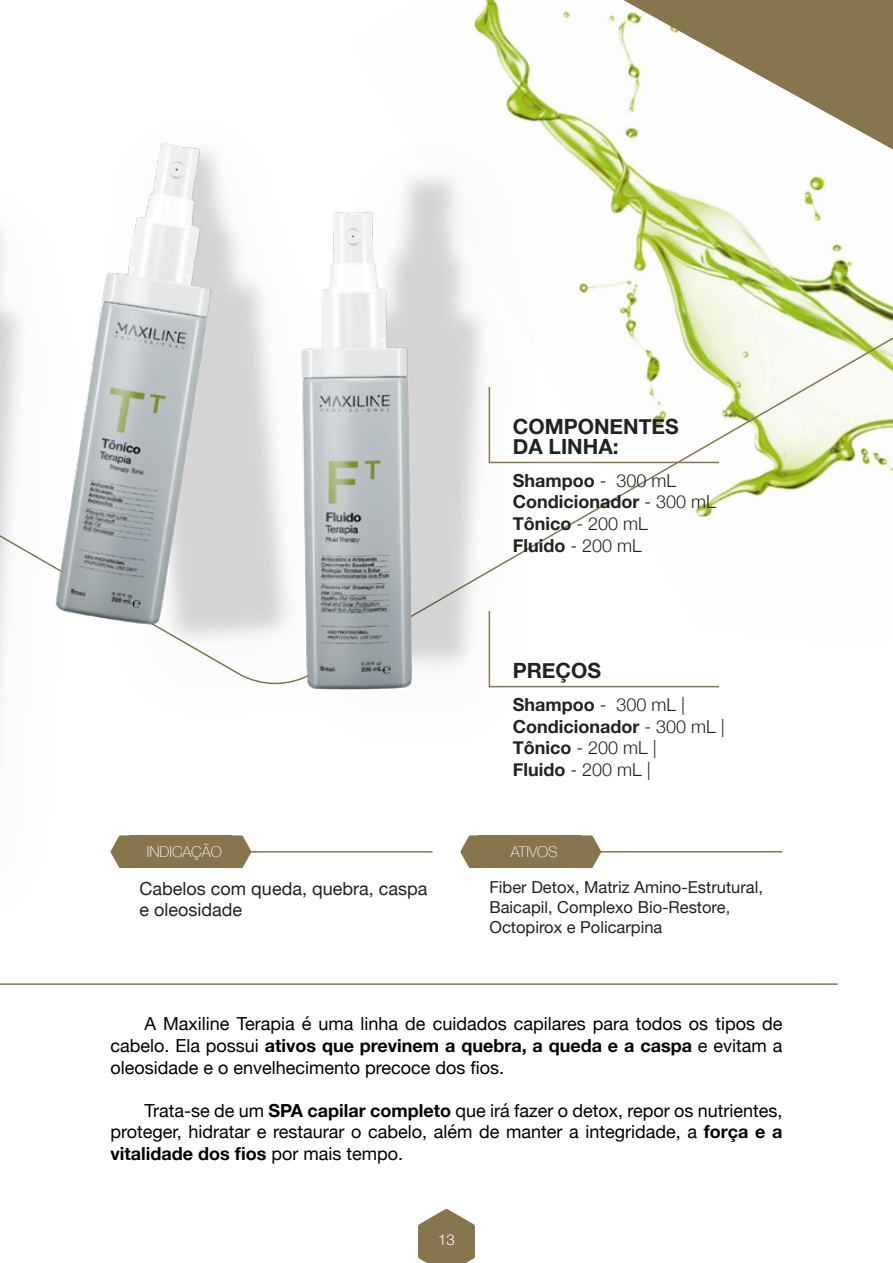
<style>
.page{position:relative;width:893px;height:1263px;background:#fff}
.page>*{position:absolute;margin:0;border:0;box-sizing:border-box;transform-origin:0 0}
.t1{font:700 21px/19.5px "Helvetica Neue";color:#212221}
.t2{font:18px/21.6px "Helvetica Neue";color:#000;text-align:justify}
.t3{font:700 18px/21.6px "Helvetica Neue";color:#212221}
.t4{font:18px/21.6px "Helvetica Neue";color:#212221}
.t5{font:16.5px/19.8px "Helvetica Neue";color:#212221}
.t6{font:100 15px "Helvetica Neue";color:#fff}
.t7{font:300 15px "Helvetica Neue";color:#fff}
.s1{font-weight:300}
.s2{font-weight:700}
</style>
<div class="page">
<svg style="left:422px;top:1260px;width:49px;height:3px"></svg>
<img style="left:0;top:3px;width:889px;height:1257px">
<svg style="left:604px;top:0;width:289px;height:172px"></svg>
<svg style="left:488px;top:385px;width:232px;height:79px"></svg>
<svg style="left:488px;top:610px;width:232px;height:78px"></svg>
<p class="t1" style="left:513px;top:417px;width:168px">COMPONENTES<br>DA LINHA:</p>
<p class="t3" style="left:513px;top:470px;width:204px">Shampoo <span class="s1">- 300 mL<br></span>Condicionador <span class="s1">- 300 mL<br></span>Tônico <span class="s1">- 200 mL<br></span>Fluido <span class="s1">- 200 mL</span></p>
<p class="t1" style="left:513px;top:661px;width:90px">PREÇOS</p>
<p class="t6" style="left:147px;top:840px;width:77px">INDICAÇÃO</p>
<p class="t4" style="left:140px;top:879px;width:289px">Cabelos com queda, quebra, caspa e oleosidade</p>
<p class="t3" style="left:513px;top:694px;width:213px">Shampoo <span class="s1">- 300 mL |<br></span>Condicionador <span class="s1">- 300 mL |<br></span>Tônico <span class="s1">- 200 mL |<br></span>Fluido <span class="s1">- 200 mL |</span></p>
<p class="t6" style="left:511px;top:840px;width:48px">ATIVOS</p>
<p class="t5" style="left:489px;top:879px;width:275px">Fiber Detox, Matriz Amino-Estrutural,<br>Baicapil, Complexo Bio-Restore,<br>Octopirox e Policarpina</p>
<p class="t2" style="left:111px;top:1014px;width:673px;text-indent:34px">A Maxiline Terapia é uma linha de cuidados capilares para todos os tipos de cabelo. Ela possui <span class="s2">ativos que previnem a quebra, a queda e a caspa</span> e evitam a oleosidade e o envelhecimento precoce dos fios.</p>
<p class="t2" style="left:111px;top:1101px;width:673px;text-indent:34px">Trata-se de um <span class="s2">SPA capilar completo</span> que irá fazer o detox, repor os nutrientes, proteger, hidratar e restaurar o cabelo, além de manter a integridade, a <span class="s2">força e a vitalidade dos fios</span> por mais tempo.</p>
<p class="t7" style="left:438px;top:1227px;width:18px">13</p>
</div>
